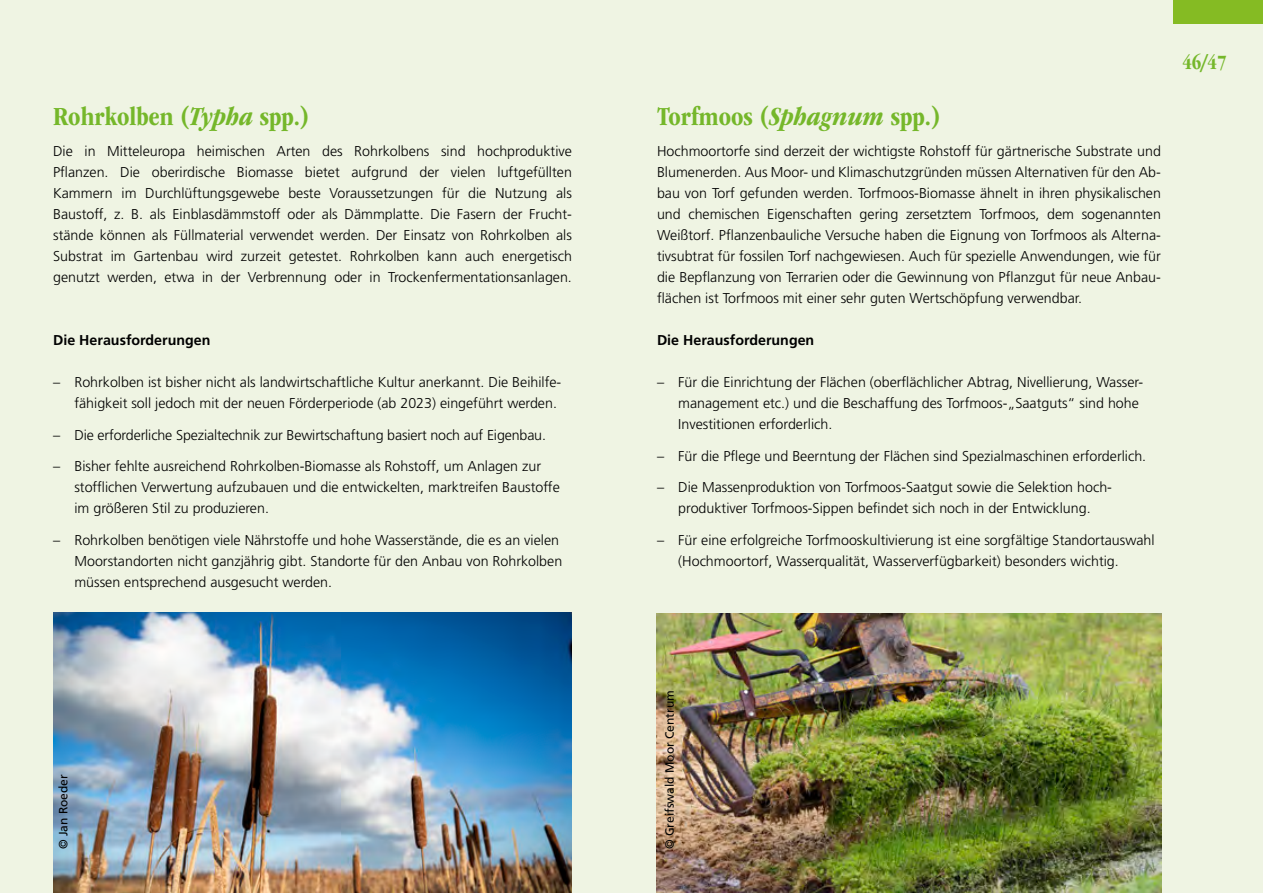
<style>
.page{position:relative;width:1263px;height:893px;background:#eff4e3}
.page>*{position:absolute;margin:0;border:0;box-sizing:border-box;transform-origin:0 0}
.t1{font:700 condensed 27px "ITC Garamond Std";color:#75b72a}
.t2{font:700 condensed 21px "ITC Garamond Std";color:#75b72a}
.LT_1-Sp{font:300 14.25px/21px "Frutiger LT Std";color:#000}
.LT_2-Sp{font:700 14.25px "Frutiger LT Std";color:#000}
.LT_1-Sp-2{font:700 14.25px "Frutiger LT Std";color:#000}
.Bildautor{font:12px "Frutiger LT Std";color:#000}
.s1{font-style:italic}
</style>
<div class="page">
<div style="left:1174px;top:0;width:89px;height:23px;background:#85bb23"></div>
<img style="left:53px;top:612px;width:519px;height:281px">
<img style="left:657px;top:614px;width:504px;height:279px">
<h3 class="t1" style="left:53px;top:101px;width:258px">Rohrkolben (<span class="s1">Typha</span> spp.)</h3>
<p class="LT_1-Sp" style="left:53px;top:141px;width:520px;text-align:justify">Die in Mitteleuropa heimischen Arten des Rohrkolbens sind hochproduktive Pflanzen. Die oberirdische Biomasse bietet aufgrund der vielen luftgefüllten Kammern im Durchlüftungsgewebe beste Voraussetzungen für die Nutzung als Baustoff, z. B. als Einblasdämmstoff oder als Dämmplatte. Die Fasern der Frucht&shy;stände können als Füllmaterial verwendet werden. Der Einsatz von Rohrkolben als Substrat im Gartenbau wird zurzeit getestet. Rohrkolben kann auch energetisch genutzt werden, etwa in der Verbrennung oder in Trockenfermentationsanlagen.</p>
<p class="LT_2-Sp" style="left:53px;top:332px;width:159px">Die Herausforderungen</p>
<p class="LT_1-Sp" style="left:74px;top:372px;width:488px;text-indent:-21px">– Rohrkolben ist bisher nicht als landwirtschaftliche Kultur anerkannt. Die Beihilfe&shy;fähigkeit soll jedoch mit der neuen Förderperiode (ab 2023) eingeführt werden.</p>
<p class="LT_1-Sp" style="left:53px;top:424px;width:494px">– Die erforderliche Spezialtechnik zur Bewirtschaftung basiert noch auf Eigenbau.</p>
<p class="LT_1-Sp" style="left:74px;top:456px;width:487px;text-indent:-21px">– Bisher fehlte ausreichend Rohrkolben-Biomasse als Rohstoff, um Anlagen zur stofflichen Verwertung aufzubauen und die entwickelten, marktreifen Baustoffe im größeren Stil zu produzieren.</p>
<p class="LT_1-Sp" style="left:74px;top:529px;width:489px;text-indent:-21px">– Rohrkolben benötigen viele Nährstoffe und hohe Wasserstände, die es an vielen<br>Moorstandorten nicht ganzjährig gibt. Standorte für den Anbau von Rohrkolben müssen entsprechend ausgesucht werden.</p>
<p class="Bildautor" style="left:56px;top:849px;width:76px;rotate:-90deg">© Jan Roeder</p>
<h3 class="t1" style="left:657px;top:101px;width:285px">Torfmoos (<span class="s1">Sphagnum</span> spp.)</h3>
<p class="LT_1-Sp" style="left:657px;top:141px;width:505px;text-align:justify">Hochmoortorfe sind derzeit der wichtigste Rohstoff für gärtnerische Substrate und Blumenerden. Aus Moor- und Klimaschutzgründen müssen Alternativen für den Ab&shy;bau von Torf gefunden werden. Torfmoos-Biomasse ähnelt in ihren physikalischen und chemischen Eigenschaften gering zersetztem Torfmoos, dem sogenannten Weißtorf. Pflanzenbauliche Versuche haben die Eignung von Torfmoos als Alterna&shy;tivsubtrat für fossilen Torf nachgewiesen. Auch für spezielle Anwendungen, wie für die Bepflanzung von Terrarien oder die Gewinnung von Pflanzgut für neue Anbau&shy;flächen ist Torfmoos mit einer sehr guten Wertschöpfung verwendbar.</p>
<p class="LT_1-Sp-2" style="left:657px;top:332px;width:159px">Die Herausforderungen</p>
<p class="LT_1-Sp" style="left:678px;top:372px;width:467px;text-indent:-21px">– Für die Einrichtung der Flächen (oberflächlicher Abtrag, Nivellierung, Wasser&shy;management etc.) und die Beschaffung des Torfmoos-„Saatguts“ sind hohe<br>Investitionen erforderlich.</p>
<p class="LT_1-Sp" style="left:657px;top:445px;width:491px">– Für die Pflege und Beerntung der Flächen sind Spezialmaschinen erforderlich.</p>
<p class="LT_1-Sp" style="left:657px;top:477px;width:456px;text-align:center">– Die Massenproduktion von Torfmoos-Saatgut sowie die Selektion hoch&shy;produktiver Torfmoos-Sippen befindet sich noch in der Entwicklung.</p>
<p class="LT_1-Sp" style="left:678px;top:529px;width:478px;text-indent:-21px">– Für eine erfolgreiche Torfmooskultivierung ist eine sorgfältige Standortauswahl (Hochmoortorf, Wasserqualität, Wasserverfügbarkeit) besonders wichtig.</p>
<h2 class="t2" style="left:1182px;top:51px;width:46px">46/47</h2>
<p class="Bildautor" style="left:663px;top:849px;width:160px;rotate:-90deg">© Greifswald Moor Centrum</p>
</div>
